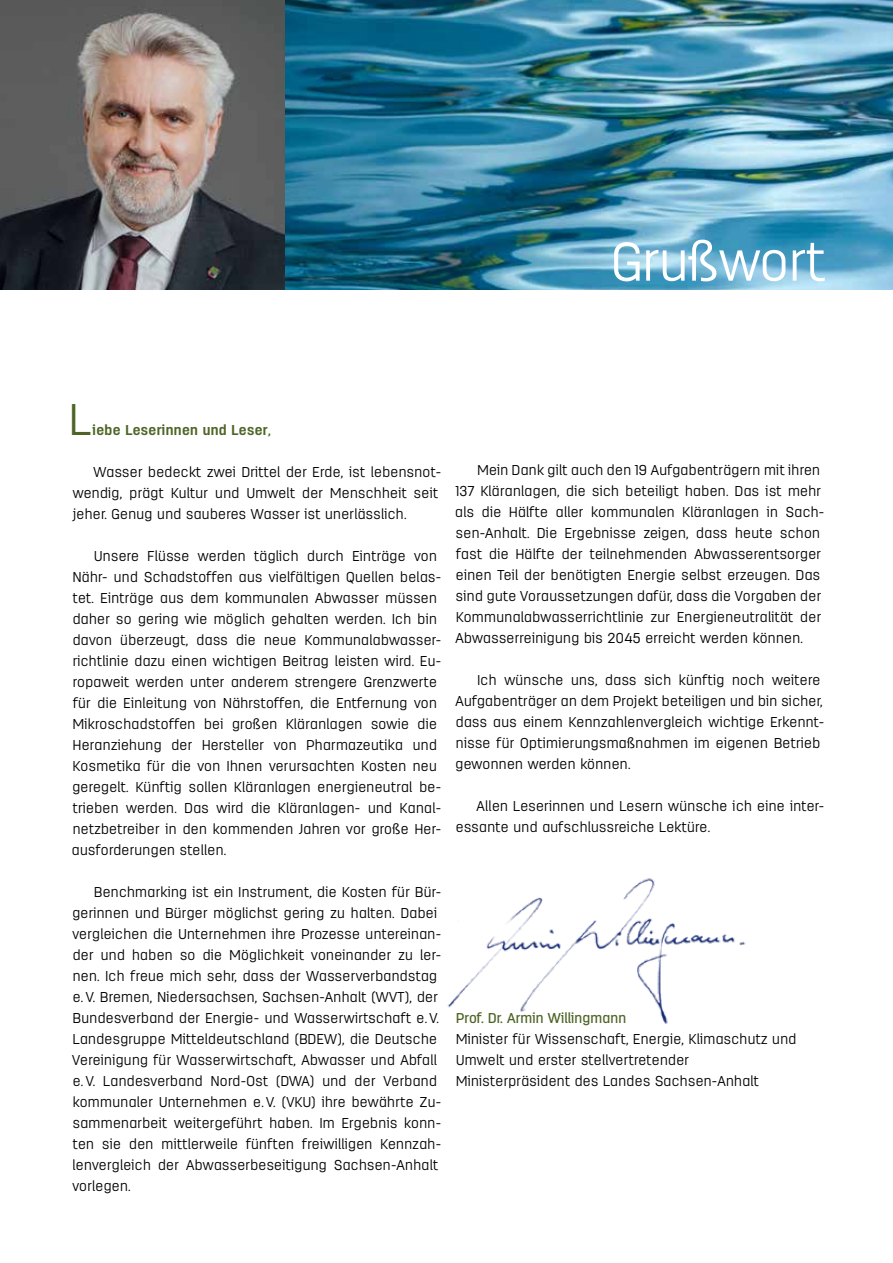
<style>
.page{position:relative;width:893px;height:1263px;background:#fff}
.page>*{position:absolute;margin:0;border:0;box-sizing:border-box;transform-origin:0 0}
.t1{font:300 54px "Antartida";color:#fff}
.t2{font:300 44.25px "Antartida";color:#4f6527}
.t3{font:300 14.25px/21px "Antartida";letter-spacing:.025em;color:#000}
.t4{font:500 14.25px "Antartida";letter-spacing:.01em;color:#4f6527}
.t5{font:700 14.25px "Antartida";letter-spacing:.025em;color:#4f6527}
.s1{font-weight:500}
</style>
<div class="page">
<img style="left:285px;top:0;width:608px;height:289px">
<img style="left:0;top:0;width:285px;height:289px">
<img style="left:447px;top:878px;width:299px;height:146px">
<h1 class="t1" style="left:611px;top:232px;width:216px">Grußwort</h1>
<h2 class="t2" style="left:70px;top:395px;width:23px">L</h2>
<p class="t5" style="left:93px;top:422px;width:180px">iebe Leserinnen und Leser<span class="s1">,</span></p>
<p class="t3" style="left:73px;top:461px;width:370px;text-indent:21px">Wasser bedeckt zwei Drittel der Erde, ist lebensnot&shy;wendig, prägt Kultur und Umwelt der Menschheit seit jeher. Genug und sauberes Wasser ist unerlässlich.</p>
<p class="t3" style="left:72px;top:545px;width:371px;text-indent:22px">Unsere Flüsse werden täglich durch Einträge von Nähr- und Schadstoffen aus vielfältigen Quellen belas&shy;tet. Einträge aus dem kommunalen Abwasser müssen daher so gering wie möglich gehalten werden. Ich bin davon überzeugt, dass die neue Kommunalabwasser&shy;richtlinie dazu einen wichtigen Beitrag leisten wird. Eu&shy;ropaweit werden unter anderem strengere Grenzwerte für die Einleitung von Nährstoffen, die Entfernung von Mikroschadstoffen bei großen Kläranlagen sowie die Heranziehung der Hersteller von Pharmazeutika und Kosmetika für die von Ihnen verursachten Kosten neu geregelt. Künftig sollen Kläranlagen energieneutral be&shy;trieben werden. Das wird die Kläranlagen- und Kanal&shy;netzbetreiber in den kommenden Jahren vor große Her&shy;ausforderungen stellen.</p>
<p class="t3" style="left:72px;top:881px;width:370px;text-indent:22px">Benchmarking ist ein Instrument, die Kosten für Bür&shy;gerinnen und Bürger möglichst gering zu halten. Dabei vergleichen die Unternehmen ihre Prozesse untereinan&shy;der und haben so die Möglichkeit voneinander zu ler&shy;nen. Ich freue mich sehr, dass der Wasserverbandstag e. V. Bremen, Niedersachsen, Sachsen-Anhalt (WVT), der Bundesverband der Energie- und Wasserwirtschaft e. V.<br>Landesgruppe Mitteldeutschland (BDEW), die Deutsche Vereinigung für Wasserwirtschaft, Abwasser und Abfall e. V. Landesverband Nord-Ost (DWA) und der Verband kommunaler Unternehmen e. V. (VKU) ihre bewährte Zu&shy;sammenarbeit weitergeführt haben. Im Ergebnis konn&shy;ten sie den mittlerweile fünften freiwilligen Kennzah&shy;lenvergleich der Abwasserbeseitigung Sachsen-Anhalt vorlegen.</p>
<p class="t3" style="left:455px;top:460px;width:371px;text-indent:22px">Mein Dank gilt auch den 19 Aufgabenträgern mit ihren 137 Kläranlagen, die sich beteiligt haben. Das ist mehr als die Hälfte aller kommunalen Kläranlagen in Sach&shy;sen-Anhalt. Die Ergebnisse zeigen, dass heute schon fast die Hälfte der teilnehmenden Abwasserentsorger einen Teil der benötigten Energie selbst erzeugen. Das sind gute Voraussetzungen dafür, dass die Vorgaben der Kommunalabwasserrichtlinie zur Energieneutralität der Abwasserreinigung bis 2045 erreicht werden können.</p>
<p class="t3" style="left:455px;top:670px;width:370px;text-indent:22px">Ich wünsche uns, dass sich künftig noch weitere Aufgabenträger an dem Projekt beteiligen und bin sicher, dass aus einem Kennzahlenvergleich wichtige Erkennt&shy;nisse für Optimierungsmaßnahmen im eigenen Betrieb gewonnen werden können.</p>
<p class="t3" style="left:456px;top:796px;width:370px;text-indent:21px">Allen Leserinnen und Lesern wünsche ich eine inter&shy;essante und aufschlussreiche Lektüre.</p>
<p class="t4" style="left:456px;top:1010px;width:171px">Prof. Dr. Armin Willingmann</p>
<p class="t3" style="left:456px;top:1028px;width:342px">Minister für Wissenschaft, Energie, Klimaschutz und<br>Umwelt und erster stellvertretender<br>Ministerpräsident des Landes Sachsen-Anhalt</p>
</div>
